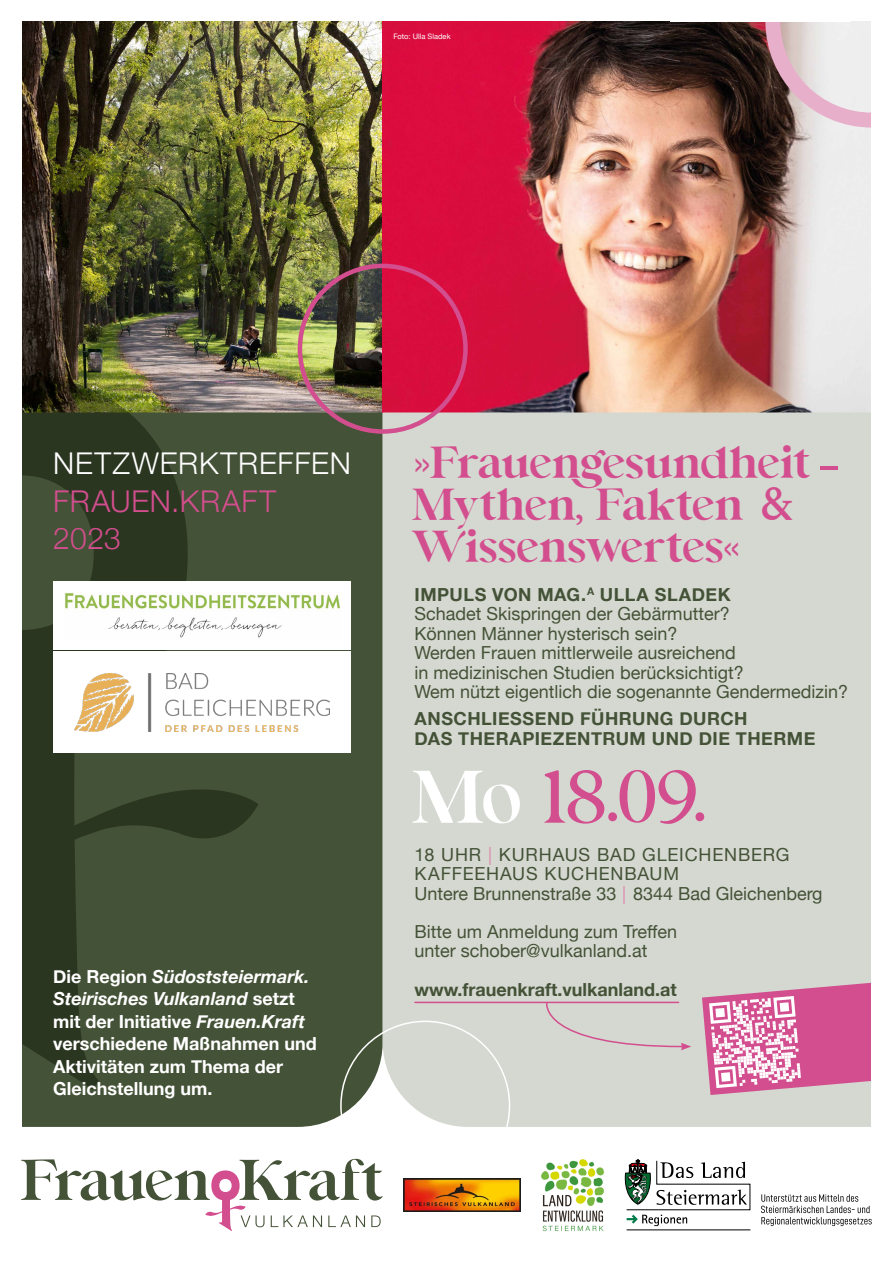
<style>
.page{position:relative;width:893px;height:1263px;background:#fff}
.page>*{position:absolute;margin:0;border:0;box-sizing:border-box;transform-origin:0 0}
.t1{font:75px "Voltaire Frangela";color:#d34e8e}
.t2{font:45px/42px "Voltaire Frangela";letter-spacing:.005em;color:#d34e8e}
.t3{font:300 30px/37.5px "Helvetica Neue";letter-spacing:.02em;color:#d34e8e}
.t4{font:300 30px "Helvetica Neue";letter-spacing:.03em;color:#fff}
.t5{font:18px/19.5px "Helvetica Neue";color:#445237}
.t6{font:700 18px/22.5px "Helvetica Neue";color:#fff}
.t7{font:18px/19.5px "Helvetica Neue";letter-spacing:.025em;color:#445237}
.t8{font:700 18px/19.5px "Helvetica Neue";letter-spacing:.025em;color:#445237}
.t9{font:700 18px "Helvetica Neue";color:#445237}
.t10{font:7.5px "Helvetica Neue";color:#fff}
.s1{font-style:italic}
.s2{font-family:"Helvetica Neue";font-weight:300}
.s3{font-weight:700}
.s4{color:#fff}
.s5{color:#df8ab3}
</style>
<div class="page">
<img style="left:22px;top:21px;width:849px;height:391px">
<div style="left:22px;top:412px;width:361px;height:715px;background:#445237"></div>
<div style="left:383px;top:412px;width:488px;height:715px;background:#d5d8d0"></div>
<svg style="left:22px;top:375px;width:236px;height:715px;background:#3e4a31"></svg>
<svg style="left:702px;top:981px;width:169px;height:114px;background:#db85ad"></svg>
<img style="left:541px;top:1159px;width:63px;height:73px">
<svg style="left:761px;top:1194px;width:111px;height:32px"></svg>
<hr style="left:627px;top:1229px;width:123px;height:1px;background:#000">
<svg style="left:624px;top:1159px;width:127px;height:67px"></svg>
<hr style="left:415px;top:1002px;width:264px;height:1px;background:#d34e8e">
<svg style="left:539px;top:1001px;width:152px;height:49px;background:#d4cfcb"></svg>
<div style="left:298px;top:264px;width:170px;height:170px;border:4px solid #d34e8e;border-radius:50%"></div>
<svg style="left:765px;top:21px;width:106px;height:107px;background:#cebdc1"></svg>
<div style="left:53px;top:581px;width:298px;height:69px;background:#fff"></div>
<img style="left:65px;top:592px;width:276px;height:46px">
<div style="left:53px;top:652px;width:298px;height:101px;background:#fff"></div>
<img style="left:74px;top:673px;width:256px;height:59px">
<svg style="left:21px;top:1158px;width:362px;height:73px"></svg>
<img style="left:404px;top:1178px;width:116px;height:33px">
<p class="t10" style="left:393px;top:31px;width:59px">Foto: Ulla Sladek</p>
<h3 class="t4" style="left:53px;top:440px;width:299px">NETZWERKTREFFEN</h3>
<h3 class="t3" style="left:53px;top:480px;width:224px">FRAUEN.KRAFT<br>2023</h3>
<p class="t6" style="left:53px;top:965px;width:265px">Die Region <span class="s1">Südoststeiermark.<br>Steirisches Vulkanland</span> setzt mit der Initiative <span class="s1">Frauen.Kraft </span>verschiedene Maßnahmen und<br>Aktivitäten zum Thema der<br>Gleichstellung um.</p>
<h2 class="t2" style="left:412px;top:449px;width:428px"><span class="s2">»</span>Frauengesundheit -<br>Mythen, Fakten &amp;<br>Wissenswertes<span class="s2">«</span></h2>
<p class="t5" style="left:415px;top:586px;width:435px"><span class="s3">IMPULS VON MAG.</span><sup>A</sup> <span class="s3">ULLA SLADEK<br></span>Schadet Skispringen der Gebärmutter?<br>Können Männer hysterisch sein?<br>Werden Frauen mittlerweile ausreichend<br>in medizinischen Studien berücksichtigt?<br>Wem nützt eigentlich die sogenannte Gendermedizin?</p>
<p class="t8" style="left:415px;top:709px;width:402px">ANSCHLIESSEND FÜHRUNG DURCH<br>DAS THERAPIEZENTRUM UND DIE THERME</p>
<h1 class="t1" style="left:412px;top:768px;width:295px"><span class="s4">Mo</span> 18.09.</h1>
<p class="t7" style="left:415px;top:846px;width:409px">18 UHR <span class="s5">|</span> KURHAUS BAD GLEICHENBERG<br>KAFFEEHAUS KUCHENBAUM<br>Untere Brunnenstraße 33 <span class="s5">|</span> 8344 Bad Gleichenberg</p>
<p class="t5" style="left:415px;top:923px;width:264px">Bitte um Anmeldung zum Treffen unter schober@vulkanland.at</p>
<p class="t9" style="left:415px;top:976px;width:264px">www.frauenkraft.vulkanland.at</p>
</div>
